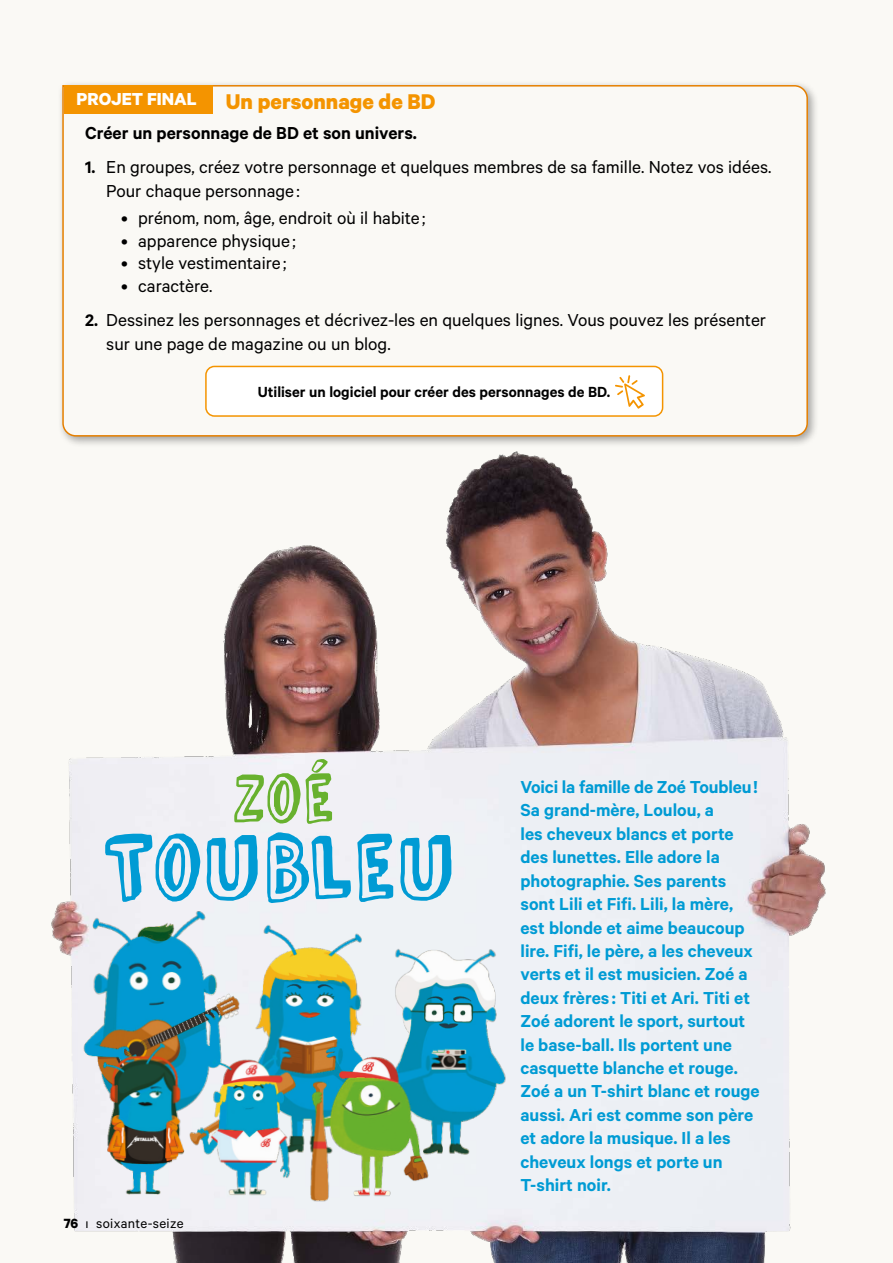
<style>
.page{position:relative;width:893px;height:1263px;background:#faf9f5}
.page>*{position:absolute;margin:0;border:0;box-sizing:border-box;transform-origin:0 0}
.t1{font:109.5px "Comic Zine OT";color:#009bd4}
.t2{font:81px "Comic Zine OT";color:#68b12e}
._06_SUBTITULO_Mon_Pr{font:600 24px "Calibre";color:#f49400}
._02_SUBTITULO_Mini_P{font:700 24px "Calibre";color:#f49400}
.t3{font:600 19.5px/23.4px "Calibre";color:#009bd4}
.t4{font:19.5px/24px "Calibre";color:#000}
._06_TEXTO_DESTACADO{font:600 19.5px "Calibre";color:#000}
._06_TITULO_Mon_Proje{font:700 19.5px "Calibre";color:#fff}
._06_INDICACION_DIGIT{font:600 16.5px "Calibre";color:#000}
._01_PAGINACION_IZQ{font:15px "Calibre";letter-spacing:.02em;color:#000}
.s1{font-weight:600;font-size:18.75px}
.s2{font-weight:700}
</style>
<div class="page">
<div style="left:57px;top:80px;width:762px;height:368px;background:#000;opacity:.35"></div>
<svg style="left:62px;top:84px;width:747px;height:353px"></svg>
<div style="left:64px;top:85px;width:149px;height:28px;background:#f49400"></div>
<div style="left:206px;top:366px;width:457px;height:50px;background:#fff;border-radius:9px"></div>
<div style="left:205px;top:366px;width:458px;height:51px;border:2px solid #f49400;border-radius:9px"></div>
<svg style="left:615px;top:375px;width:30px;height:34px"></svg>
<img style="left:51px;top:451px;width:775px;height:812px">
<img style="left:68px;top:895px;width:449px;height:325px">
<p class="_02_SUBTITULO_Mini_P" style="left:226px;top:86px;width:211px">Un personnage de BD</p>
<p class="_06_TITULO_Mon_Proje" style="left:77px;top:87px;width:122px">PROJET FINAL</p>
<p class="_06_SUBTITULO_Mon_Pr" style="left:285px;top:90px;width:209px">Un personnage de BD</p>
<p class="_06_TEXTO_DESTACADO" style="left:85px;top:121px;width:333px">Créer un personnage de BD et son univers.</p>
<p class="t4" style="left:106px;top:155px;width:667px;text-indent:-21px"><span class="s1">1.</span> En groupes, créez votre personnage et quelques membres de sa famille. Notez vos idées.<br>Pour chaque personnage :</p>
<p class="t4" style="left:121px;top:205px;width:306px">• prénom, nom, âge, endroit où il habite ;</p>
<p class="t4" style="left:121px;top:228px;width:176px">• apparence physique ;</p>
<p class="t4" style="left:121px;top:250px;width:167px">• style vestimentaire ;</p>
<p class="t4" style="left:121px;top:273px;width:93px">• caractère.</p>
<p class="t4" style="left:106px;top:307px;width:661px;text-indent:-21px"><span class="s1">2.</span> Dessinez les personnages et décrivez-les en quelques lignes. Vous pouvez les présenter sur une page de magazine ou un blog.</p>
<p class="_06_INDICACION_DIGIT" style="left:258px;top:382px;width:354px">Utiliser un logiciel pour créer des personnages de BD.</p>
<p class="t2" style="left:232px;top:758px;width:103px">ZOÉ</p>
<p class="t1" style="left:102px;top:814px;width:354px">TOUBLEU</p>
<p class="_01_PAGINACION_IZQ" style="left:64px;top:1214px;width:121px"><span class="s2">76</span> ı soixante-seize</p>
<p class="t3" style="left:520px;top:775px;width:241px">Voici la famille de Zoé Toubleu!<br>Sa grand-mère, Loulou, a<br>les cheveux blancs et porte des lunettes. Elle adore la photographie. Ses parents sont Lili et Fifi. Lili, la mère, est blonde et aime beaucoup lire. Fifi, le père, a les cheveux verts et il est musicien. Zoé a deux frères : Titi et Ari. Titi et<br>Zoé adorent le sport, surtout le base-ball. Ils portent une casquette blanche et rouge.<br>Zoé a un T-shirt blanc et rouge aussi. Ari est comme son père et adore la musique. Il a les cheveux longs et porte un<br>T-shirt noir.</p>
</div>
